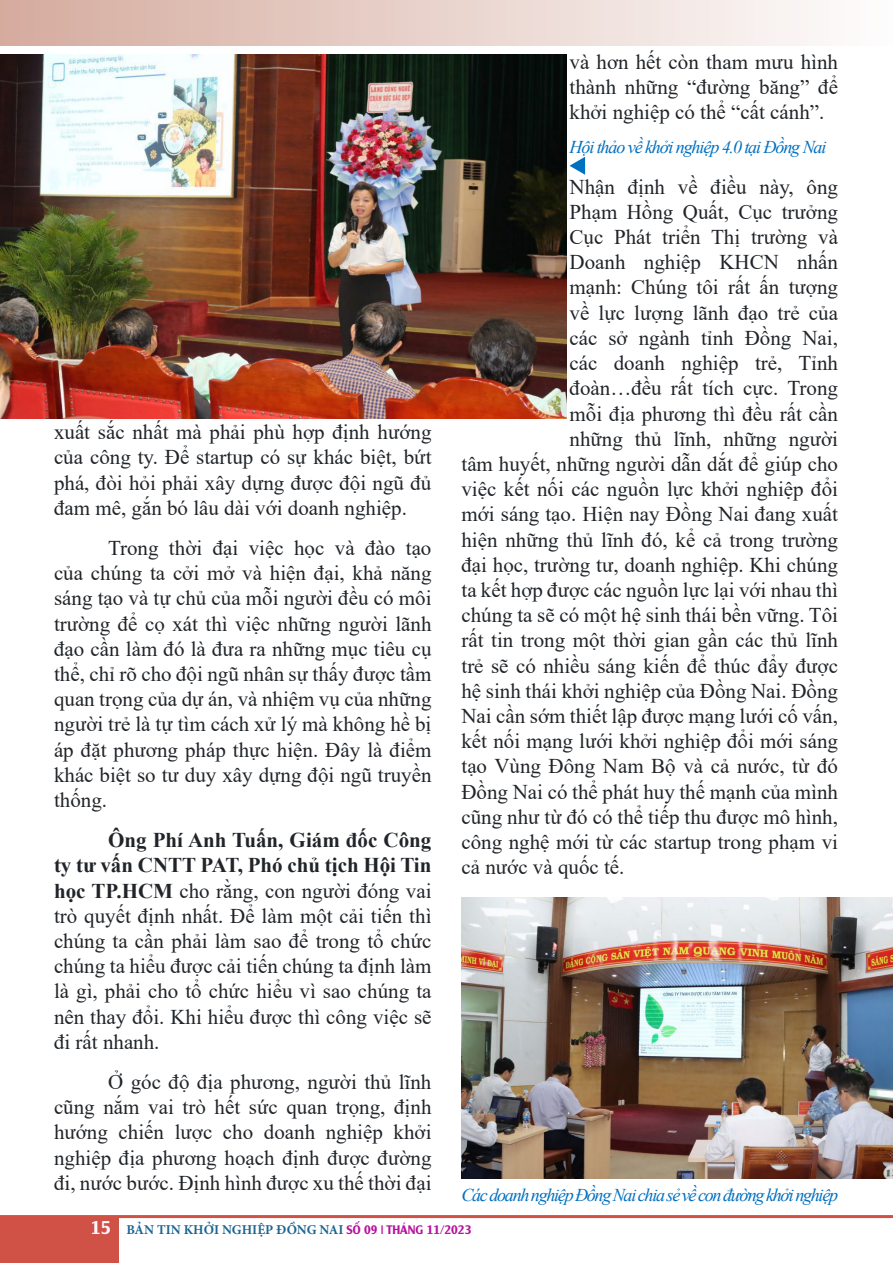
<style>
.page{position:relative;width:893px;height:1263px;background:#fff}
.page>*{position:absolute;margin:0;border:0;box-sizing:border-box;transform-origin:0 0}
.t1{font:21px/25.2px "Times New Roman";color:#212529;text-align:justify}
.t2{font:italic 18px "Times New Roman";letter-spacing:-.07em;color:#0070c0}
.t3{font:700 13.5px "Minion Pro";color:#1b6591}
.s1{font-weight:700}
.s2{font-family:"UTM Alexander";font-weight:400;font-size:18px;color:#fff6ff}
.s3{font-family:"UTM Alexander";font-weight:400;font-size:12px;color:#b7139e}
</style>
<div class="page">
<div style="left:0;top:0;width:892px;height:46px;background:linear-gradient(to right,#d5ab9e,#fefdfd)"></div>
<hr style="left:0;top:1215px;width:893px;height:3px;background:#d15145">
<div style="left:0;top:1217px;width:118px;height:46px;background:#d05145"></div>
<img style="left:461px;top:898px;width:432px;height:280px">
<img style="left:0;top:54px;width:566px;height:365px">
<svg style="left:569px;top:157px;width:16px;height:18px"></svg>
<p class="t1" style="left:54px;top:419px;width:379px">xuất sắc nhất mà phải phù hợp định hướng của công ty. Để startup có sự khác biệt, bứt phá, đòi hỏi phải xây dựng được đội ngũ đủ đam mê, gắn bó lâu dài với doanh nghiệp.</p>
<p class="t1" style="left:54px;top:535px;width:379px;text-indent:54px">Trong thời đại việc học và đào tạo của chúng ta cởi mở và hiện đại, khả năng sáng tạo và tự chủ của mỗi người đều có môi trường để cọ xát thì việc những người lãnh đạo cần làm đó là đưa ra những mục tiêu cụ thể, chỉ rõ cho đội ngũ nhân sự thấy được tầm quan trọng của dự án, và nhiệm vụ của những người trẻ là tự tìm cách xử lý mà không hề bị áp đặt phương pháp thực hiện. Đây là điểm khác biệt so tư duy xây dựng đội ngũ truyền thống.</p>
<p class="t1" style="left:54px;top:827px;width:379px;text-indent:54px"><span class="s1">Ông Phí Anh Tuấn, Giám đốc Công ty tư vấn CNTT PAT, Phó chủ tịch Hội Tin học TP.HCM</span> cho rằng, con người đóng vai trò quyết định nhất. Để làm một cải tiến thì chúng ta cần phải làm sao để trong tổ chức chúng ta hiểu được cải tiến chúng ta định làm là gì, phải cho tổ chức hiểu vì sao chúng ta nên thay đổi. Khi hiểu được thì công việc sẽ đi rất nhanh.</p>
<p class="t1" style="left:54px;top:1069px;width:379px;text-indent:54px">Ở góc độ địa phương, người thủ lĩnh cũng nắm vai trò hết sức quan trọng, định hướng chiến lược cho doanh nghiệp khởi nghiệp địa phương hoạch định được đường đi, nước bước. Định hình được xu thế thời đại</p>
<p class="t1" style="left:569px;top:48px;width:270px">và hơn hết còn tham mưu hình thành những “đường băng” để khởi nghiệp có thể “cất cánh”.</p>
<p class="t2" style="left:569px;top:135px;width:258px">Hội thảo về khởi nghiệp 4.0 tại Đồng Nai</p>
<p class="t1" style="left:569px;top:173px;width:270px">Nhận định về điều này, ông</p>
<p class="t1" style="left:569px;top:199px;width:270px">Phạm Hồng Quất, Cục trưởng</p>
<p class="t1" style="left:569px;top:224px;width:270px">Cục Phát triển Thị trường và</p>
<p class="t1" style="left:569px;top:249px;width:270px">Doanh nghiệp KHCN nhấn</p>
<p class="t1" style="left:569px;top:274px;width:270px">mạnh: Chúng tôi rất ấn tượng</p>
<p class="t1" style="left:569px;top:299px;width:270px">về lực lượng lãnh đạo trẻ của</p>
<p class="t1" style="left:569px;top:325px;width:270px">các sở ngành tỉnh Đồng Nai,</p>
<p class="t1" style="left:569px;top:350px;width:270px">các doanh nghiệp trẻ, Tỉnh</p>
<p class="t1" style="left:569px;top:375px;width:270px">đoàn…đều rất tích cực. Trong</p>
<p class="t1" style="left:569px;top:400px;width:270px">mỗi địa phương thì đều rất cần</p>
<p class="t1" style="left:569px;top:425px;width:270px">những thủ lĩnh, những người</p>
<p class="t1" style="left:461px;top:451px;width:378px">tâm huyết, những người dẫn dắt để giúp cho</p>
<p class="t1" style="left:461px;top:476px;width:378px">việc kết nối các nguồn lực khởi nghiệp đổi</p>
<p class="t1" style="left:461px;top:501px;width:378px">mới sáng tạo. Hiện nay Đồng Nai đang xuất</p>
<p class="t1" style="left:461px;top:526px;width:378px">hiện những thủ lĩnh đó, kể cả trong trường</p>
<p class="t1" style="left:461px;top:551px;width:378px">đại học, trường tư, doanh nghiệp. Khi chúng</p>
<p class="t1" style="left:461px;top:577px;width:378px">ta kết hợp được các nguồn lực lại với nhau thì</p>
<p class="t1" style="left:461px;top:602px;width:378px">chúng ta sẽ có một hệ sinh thái bền vững. Tôi</p>
<p class="t1" style="left:461px;top:627px;width:378px">rất tin trong một thời gian gần các thủ lĩnh</p>
<p class="t1" style="left:461px;top:652px;width:378px">trẻ sẽ có nhiều sáng kiến để thúc đẩy được</p>
<p class="t1" style="left:461px;top:677px;width:378px">hệ sinh thái khởi nghiệp của Đồng Nai. Đồng</p>
<p class="t1" style="left:461px;top:703px;width:378px">Nai cần sớm thiết lập được mạng lưới cố vấn,</p>
<p class="t1" style="left:461px;top:728px;width:378px">kết nối mạng lưới khởi nghiệp đổi mới sáng</p>
<p class="t1" style="left:461px;top:753px;width:378px">tạo Vùng Đông Nam Bộ và cả nước, từ đó</p>
<p class="t1" style="left:461px;top:778px;width:378px">Đồng Nai có thể phát huy thế mạnh của mình</p>
<p class="t1" style="left:461px;top:803px;width:378px">cũng như từ đó có thể tiếp thu được mô hình,</p>
<p class="t1" style="left:461px;top:829px;width:378px">công nghệ mới từ các startup trong phạm vi</p>
<p class="t1" style="left:461px;top:854px;width:165px">cả nước và quốc tế.</p>
<p class="t2" style="left:461px;top:1183px;width:378px">Các doanh nghiệp Đồng Nai chia sẻ về con đường khởi nghiệp</p>
<p class="t3" style="left:91px;top:1220px;width:382px"><span class="s2">15</span> BẢN TIN KHỞI NGHIỆP ĐỒNG NAI <span class="s3">SỐ 09 | THÁNG 11/2023</span></p>
</div>
